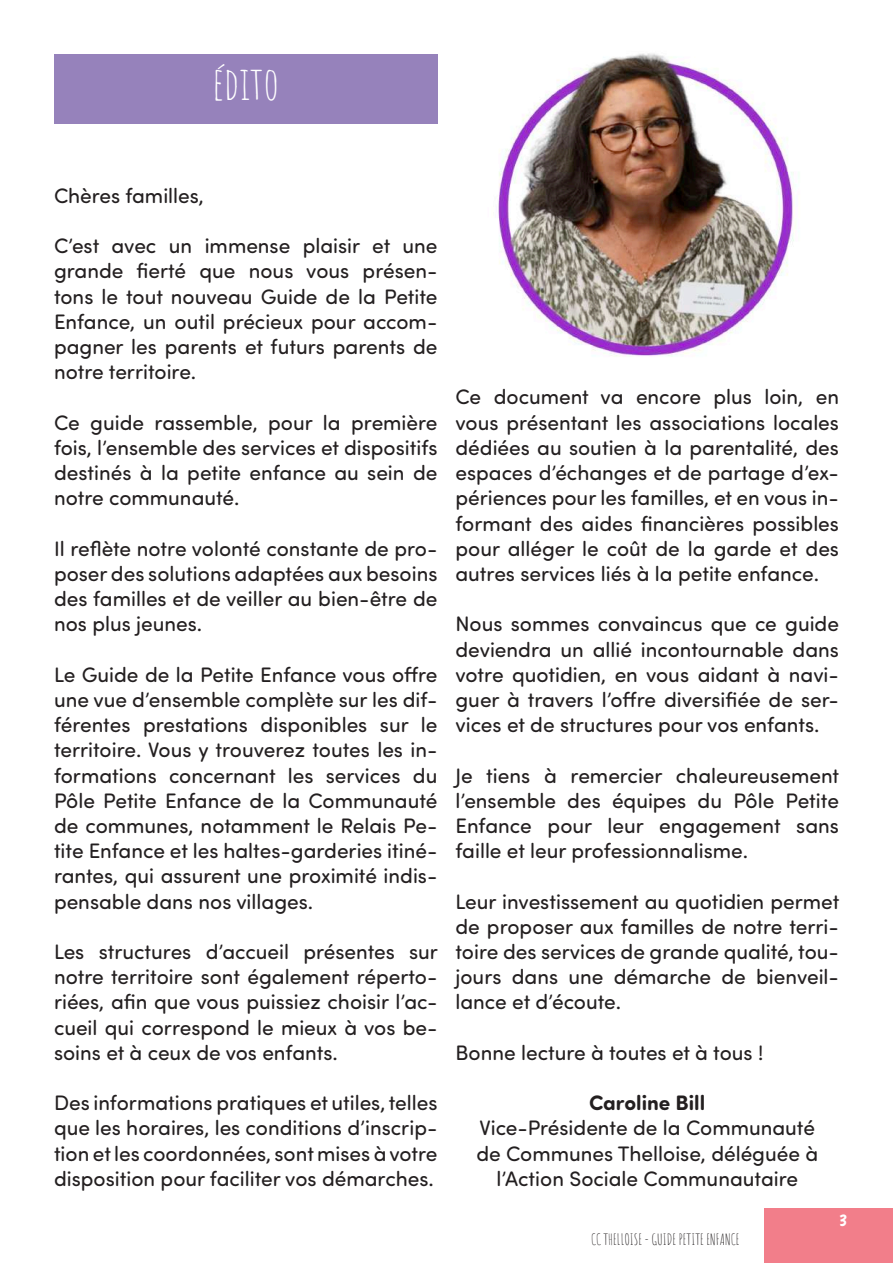
<style>
.page{position:relative;width:893px;height:1263px;background:#fff}
.page>*{position:absolute;margin:0;border:0;box-sizing:border-box;transform-origin:0 0}
.t1{font:45px "Amatic SC";color:#fff}
.t2{font:21px/25.2px "Sofia Pro Soft";color:#231f20;text-align:justify}
.t3{font:700 21px "Sofia Pro Soft";color:#231f20}
.t4{font:18px "Boogaloo";color:#fff}
.t5{font:15px "Amatic SC";color:#231f20}
</style>
<div class="page">
<img style="left:498px;top:53px;width:298px;height:304px">
<div style="left:764px;top:1209px;width:129px;height:54px;background:#f27e8a"></div>
<div style="left:54px;top:54px;width:383px;height:69px;background:#9682bb"></div>
<h1 class="t1" style="left:212px;top:51px;width:68px">édito</h1>
<p class="t2" style="left:54px;top:182px;width:151px">Chères familles,</p>
<p class="t2" style="left:54px;top:232px;width:385px">C’est avec un immense plaisir et une grande fierté que nous vous présen&shy;tons le tout nouveau Guide de la Petite Enfance, un outil précieux pour accom&shy;pagner les parents et futurs parents de notre territoire.</p>
<p class="t2" style="left:54px;top:409px;width:385px">Ce guide rassemble, pour la première fois, l’ensemble des services et dispositifs destinés à la petite enfance au sein de notre communauté.</p>
<p class="t2" style="left:54px;top:535px;width:385px">Il reflète notre volonté constante de pro&shy;poser des solutions adaptées aux besoins des familles et de veiller au bien-être de nos plus jeunes.</p>
<p class="t2" style="left:54px;top:661px;width:385px">Le Guide de la Petite Enfance vous offre une vue d’ensemble complète sur les dif&shy;férentes prestations disponibles sur le territoire. Vous y trouverez toutes les in&shy;formations concernant les services du Pôle Petite Enfance de la Communauté de communes, notamment le Relais Pe&shy;tite Enfance et les haltes-garderies itiné&shy;rantes, qui assurent une proximité indis&shy;pensable dans nos villages.</p>
<p class="t2" style="left:54px;top:938px;width:386px">Les structures d’accueil présentes sur notre territoire sont également réperto&shy;riées, afin que vous puissiez choisir l’ac&shy;cueil qui correspond le mieux à vos be&shy;soins et à ceux de vos enfants.</p>
<p class="t2" style="left:54px;top:1089px;width:385px">Des informations pratiques et utiles, telles que les horaires, les conditions d’inscrip&shy;tion et les coordonnées, sont mises à votre disposition pour faciliter vos démarches.</p>
<p class="t2" style="left:455px;top:384px;width:385px">Ce document va encore plus loin, en vous présentant les associations locales dédiées au soutien à la parentalité, des espaces d’échanges et de partage d’ex&shy;périences pour les familles, et en vous in&shy;formant des aides financières possibles pour alléger le coût de la garde et des autres services liés à la petite enfance.</p>
<p class="t2" style="left:455px;top:610px;width:385px">Nous sommes convaincus que ce guide deviendra un allié incontournable dans votre quotidien, en vous aidant à navi&shy;guer à travers l’offre diversifiée de ser&shy;vices et de structures pour vos enfants.</p>
<p class="t2" style="left:455px;top:762px;width:385px">Je tiens à remercier chaleureusement l’ensemble des équipes du Pôle Petite Enfance pour leur engagement sans faille et leur professionnalisme.</p>
<p class="t2" style="left:455px;top:888px;width:385px">Leur investissement au quotidien permet de proposer aux familles de notre terri&shy;toire des services de grande qualité, tou&shy;jours dans une démarche de bienveil&shy;lance et d’écoute.</p>
<p class="t2" style="left:455px;top:1039px;width:309px">Bonne lecture à toutes et à tous !</p>
<p class="t3" style="left:589px;top:1087px;width:118px">Caroline Bill</p>
<p class="t2" style="left:476px;top:1114px;width:343px;text-align:center">Vice-Présidente de la Communauté de Communes Thelloise, déléguée à l’Action Sociale Communautaire</p>
<p class="t5" style="left:591px;top:1229px;width:150px">CC THELLOISE - GUIDE PETITE ENFANCE</p>
<p class="t4" style="left:839px;top:1209px;width:10px">3</p>
</div>
